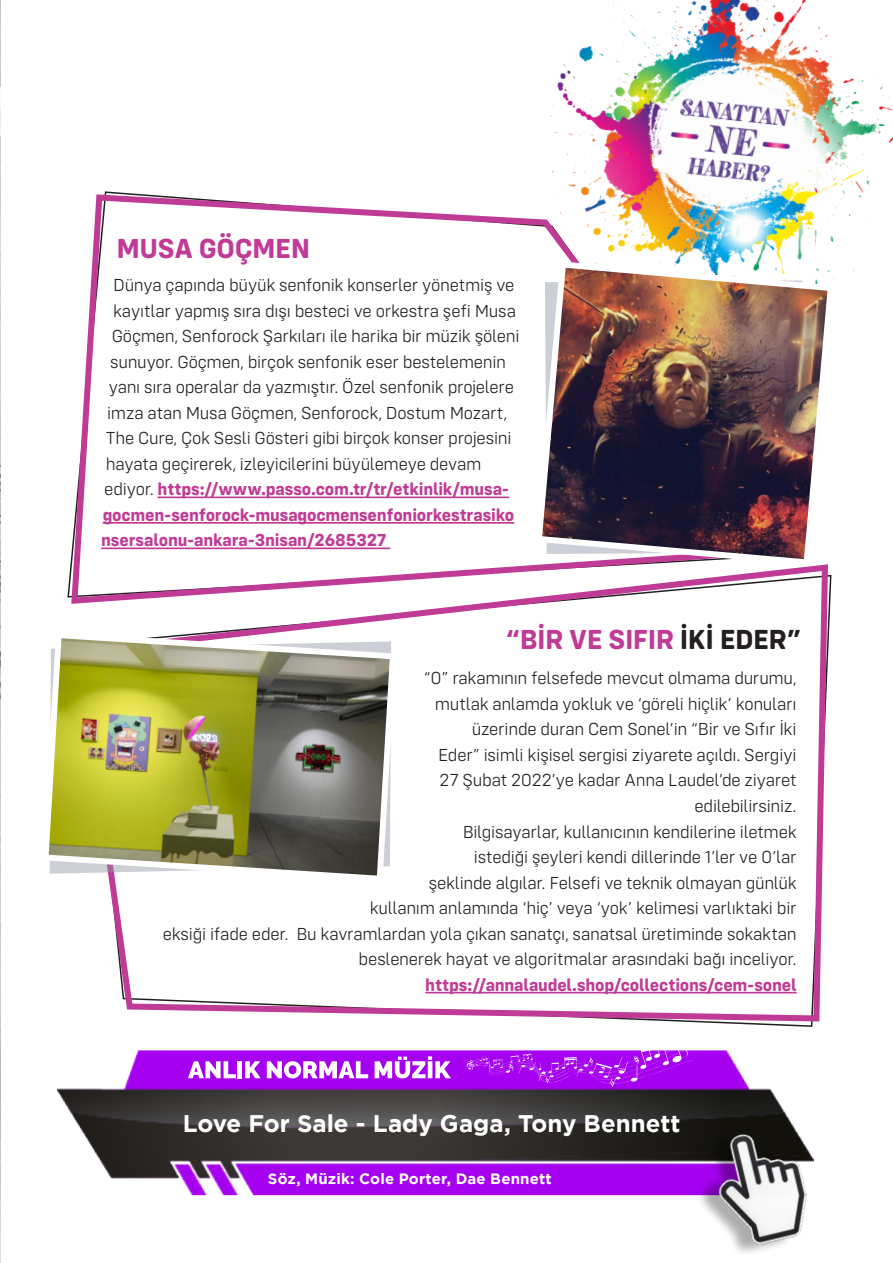
<style>
.page{position:relative;width:893px;height:1263px;background:#fff}
.page>*{position:absolute;margin:0;border:0;box-sizing:border-box;transform-origin:0 0}
.t1{font:700 28.5px "Config Rounded";letter-spacing:-.02em;color:#bf3b96}
.t2{font:700 24px "Gotham";color:#fff}
.t3{font:300 18px/25.5px "Config Rounded";letter-spacing:-.015em;color:#231f20;text-align:right}
.t4{font:700 18px "Config Rounded";letter-spacing:-.01em;color:#bf3b96}
.t5{font:700 15px "Gotham";letter-spacing:.01em;color:#fff}
.s1{font-weight:300;color:#231f20}
.s2{color:#231f20}
</style>
<div class="page">
<img style="left:0;top:0;width:1px;height:1263px">
<svg style="left:68px;top:191px;width:447px;height:413px"></svg>
<svg style="left:73px;top:561px;width:758px;height:463px"></svg>
<img style="left:514px;top:0;width:379px;height:343px">
<hr style="left:158px;top:496px;width:351px;height:2px;background:#bf3b96">
<hr style="left:103px;top:522px;width:411px;height:2px;background:#bf3b96">
<hr style="left:101px;top:547px;width:289px;height:2px;background:#bf3b96">
<img style="left:532px;top:258px;width:305px;height:311px">
<hr style="left:425px;top:992px;width:372px;height:1px;background:#bf3b96">
<img style="left:48px;top:629px;width:351px;height:256px">
<img style="left:57px;top:1050px;width:716px;height:146px">
<svg style="left:188px;top:1061px;width:48px;height:17px"></svg>
<hr style="left:238px;top:1061px;width:4px;height:17px;background:#fff">
<svg style="left:245px;top:1061px;width:16px;height:17px"></svg>
<svg style="left:267px;top:1061px;width:101px;height:17px"></svg>
<svg style="left:375px;top:1056px;width:76px;height:22px"></svg>
<svg style="left:464px;top:1050px;width:229px;height:37px;background:#ae17f1"></svg>
<img style="left:668px;top:1093px;width:146px;height:160px">
<h1 class="t1" style="left:116px;top:231px;width:195px">MUSA GÖÇMEN</h1>
<p class="t3" style="left:113px;top:272px;width:403px">Dünya çapında büyük senfonik konserler yönetmiş ve</p>
<p class="t3" style="left:113px;top:298px;width:404px">kayıtlar yapmış sıra dışı besteci ve orkestra şefi Musa</p>
<p class="t3" style="left:112px;top:323px;width:409px">Göçmen, Senforock Şarkıları ile harika bir müzik şöleni</p>
<p class="t3" style="left:110px;top:349px;width:397px">sunuyor. Göçmen, birçok senfonik eser bestelemenin</p>
<p class="t3" style="left:109px;top:374px;width:407px">yanı sıra operalar da yazmıştır. Özel senfonik projelere</p>
<p class="t3" style="left:107px;top:400px;width:401px">imza atan Musa Göçmen, Senforock, Dostum Mozart,</p>
<p class="t3" style="left:106px;top:425px;width:407px">The Cure, Çok Sesli Gösteri gibi birçok konser projesini</p>
<p class="t3" style="left:106px;top:451px;width:377px">hayata geçirerek, izleyicilerini büyülemeye devam</p>
<p class="t4" style="left:104px;top:478px;width:407px"><span class="s1">ediyor.</span> https://www.passo.com.tr/tr/etkinlik/musa-</p>
<p class="t4" style="left:103px;top:504px;width:413px">gocmen-senforock-musagocmensenfoniorkestrasiko</p>
<p class="t4" style="left:101px;top:529px;width:287px">nsersalonu-ankara-3nisan/2685327</p>
<h1 class="t1" style="left:506px;top:622px;width:297px">“BIR VE SIFIR <span class="s2">İKI EDER”</span></h1>
<p class="t3" style="left:163px;top:666px;width:635px">“0” rakamının felsefede mevcut olmama durumu,<br>mutlak anlamda yokluk ve ‘göreli hiçlik’ konuları<br>üzerinde duran Cem Sonel’in “Bir ve Sıfır İki<br>Eder” isimli kişisel sergisi ziyarete açıldı. Sergiyi<br>27 Şubat 2022’ye kadar Anna Laudel’de ziyaret<br>edilebilirsiniz.<br>Bilgisayarlar, kullanıcının kendilerine iletmek<br>istediği şeyleri kendi dillerinde 1’ler ve 0’lar<br>şeklinde algılar. Felsefi ve teknik olmayan günlük<br>kullanım anlamında ‘hiç’ veya ‘yok’ kelimesi varlıktaki bir<br>eksiği ifade eder. Bu kavramlardan yola çıkan sanatçı, sanatsal üretiminde sokaktan beslenerek hayat ve algoritmalar arasındaki bağı inceliyor.</p>
<p class="t4" style="left:425px;top:974px;width:373px">https://annalaudel.shop/collections/cem-sonel</p>
<h2 class="t2" style="left:183px;top:1109px;width:499px">Love For Sale - Lady Gaga, Tony Bennett</h2>
<p class="t5" style="left:268px;top:1170px;width:285px">Söz, Müzik: Cole Porter, Dae Bennett</p>
</div>
